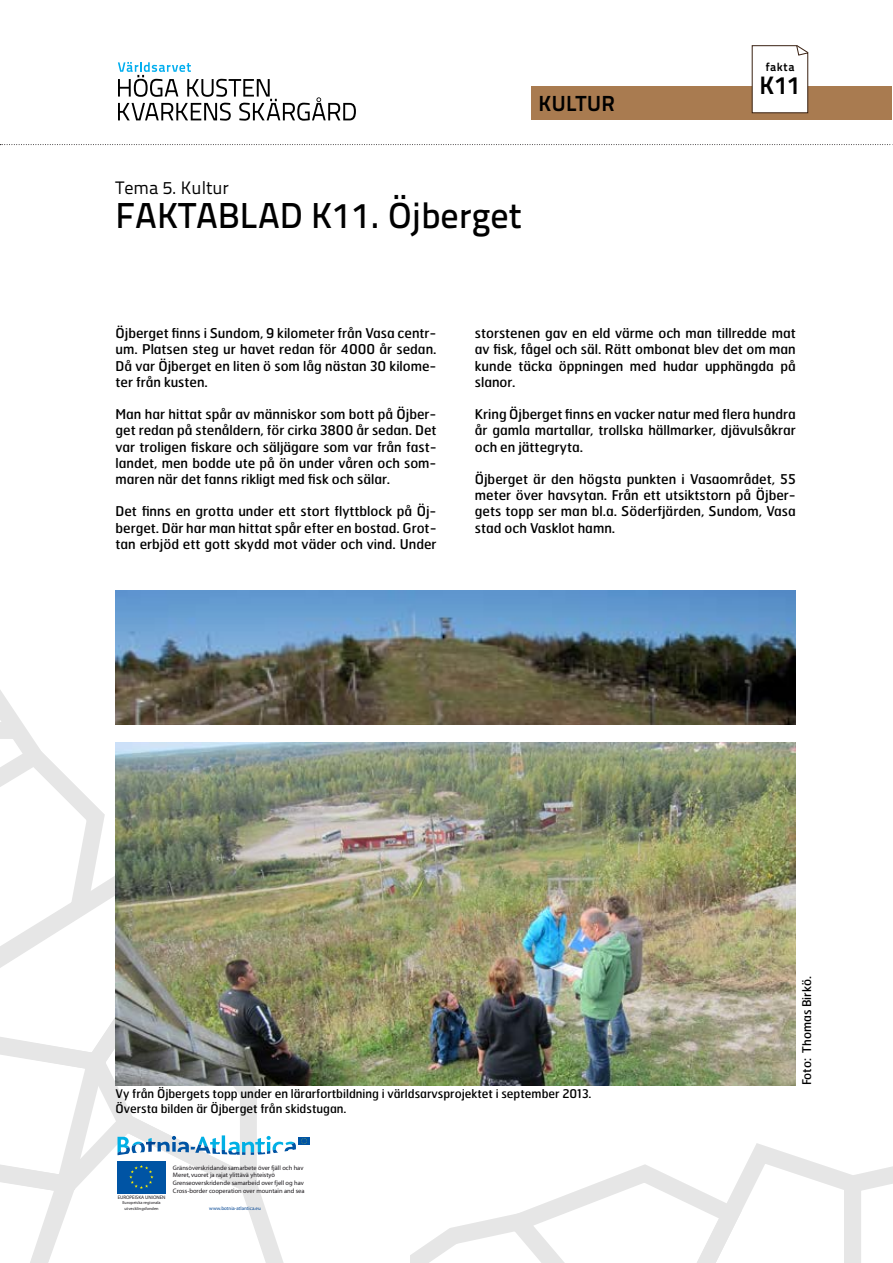
<style>
.page{position:relative;width:893px;height:1263px;background:#fff}
.page>*{position:absolute;margin:0;border:0;box-sizing:border-box;transform-origin:0 0}
.t1{font:36px "Titillium Text 14 L 600 wt";color:#000}
.t2{font:25.2px "Titillium Text 14 L 800 wt";color:#000}
.t3{font:21.75px "Titillium Text 14 L 800 wt";letter-spacing:.015em;color:#000}
.t4{font:18px "Titillium Text 14 L 400 wt";color:#000}
.t5{font:13.5px/16.2px "Hermes";color:#000;text-align:justify}
.t6{font:12px/14.4px "Hermes";color:#000}
.t7{font:11.7px "Titillium Text 14 L 800 wt";letter-spacing:.05em;color:#000}
.t8{font:6.45px/7.8px "Myriad";color:#1a171b}
.t9{font:4.95px "Myriad Pro";color:#004492}
.t10{font:4.95px "Myriad";color:#1a171b}
.t11{font:4.35px/5.1px "Myriad";letter-spacing:.01em;color:#1a171b;text-align:center}
</style>
<div class="page">
<svg style="left:410px;top:1143px;width:483px;height:120px"></svg>
<svg style="left:0;top:144px;width:893px;height:1px"></svg>
<div style="left:531px;top:86px;width:360px;height:33px;background:#a97b50"></div>
<svg style="left:751px;top:45px;width:58px;height:69px"></svg>
<svg style="left:118px;top:62px;width:238px;height:59px"></svg>
<svg style="left:0;top:623px;width:363px;height:640px"></svg>
<img style="left:116px;top:742px;width:680px;height:343px">
<img style="left:116px;top:590px;width:680px;height:135px">
<h3 class="t3" style="left:539px;top:90px;width:78px">KULTUR</h3>
<h3 class="t4" style="left:116px;top:176px;width:115px">Tema 5. Kultur</h3>
<h1 class="t1" style="left:116px;top:194px;width:408px">FAKTABLAD K11. Öjberget</h1>
<p class="t7" style="left:766px;top:60px;width:30px">fakta</p>
<h2 class="t2" style="left:759px;top:70px;width:43px">K11</h2>
<p class="t5" style="left:116px;top:325px;width:323px">Öjberget finns i Sundom, 9 kilometer från Vasa centr&shy;um. Platsen steg ur havet redan för 4000 år sedan.<br>Då var Öjberget en liten ö som låg nästan 30 kilome&shy;ter från kusten.</p>
<p class="t5" style="left:116px;top:406px;width:323px">Man har hittat spår av människor som bott på Öjber&shy;get redan på stenåldern, för cirka 3800 år sedan. Det var troligen fiskare och säljägare som var från fast&shy;landet, men bodde ute på ön under våren och som&shy;maren när det fanns rikligt med fisk och sälar.</p>
<p class="t5" style="left:116px;top:503px;width:323px">Det finns en grotta under ett stort flyttblock på Öj&shy;berget. Där har man hittat spår efter en bostad. Grot&shy;tan erbjöd ett gott skydd mot väder och vind. Under</p>
<p class="t5" style="left:475px;top:325px;width:323px">storstenen gav en eld värme och man tillredde mat av fisk, fågel och säl. Rätt ombonat blev det om man kunde täcka öppningen med hudar upphängda på slanor.</p>
<p class="t5" style="left:475px;top:406px;width:323px">Kring Öjberget finns en vacker natur med flera hundra år gamla martallar, trollska hällmarker, djävulsåkrar och en jättegryta.</p>
<p class="t5" style="left:475px;top:471px;width:323px">Öjberget är den högsta punkten i Vasaområdet, 55 meter över havsytan. Från ett utsiktstorn på Öjber&shy;gets topp ser man bl.a. Söderfjärden, Sundom, Vasa stad och Vasklot hamn.</p>
<p class="t6" style="left:800px;top:1085px;width:111px;rotate:-90deg">Foto: Thomas Birkö.</p>
<p class="t6" style="left:116px;top:1087px;width:478px">Vy från Öjbergets topp under en lärarfortbildning i världsarvsprojektet i september 2013.<br>Översta bilden är Öjberget från skidstugan.</p>
<p class="t10" style="left:118px;top:1195px;width:49px">EUROPEISKA UNIONEN</p>
<p class="t11" style="left:122px;top:1200px;width:40px">Europeiska regionala utvecklingsfonden</p>
<p class="t8" style="left:173px;top:1164px;width:133px">Gränsöverskridande samarbete över fjäll och hav Meret, vuoret ja rajat ylittävä yhteistyö Grenseoverskridende samarbeid over fjell og hav Cross-border cooperation over mountain and sea</p>
<p class="t9" style="left:209px;top:1205px;width:53px">www.botnia-atlantica.eu</p>
</div>
